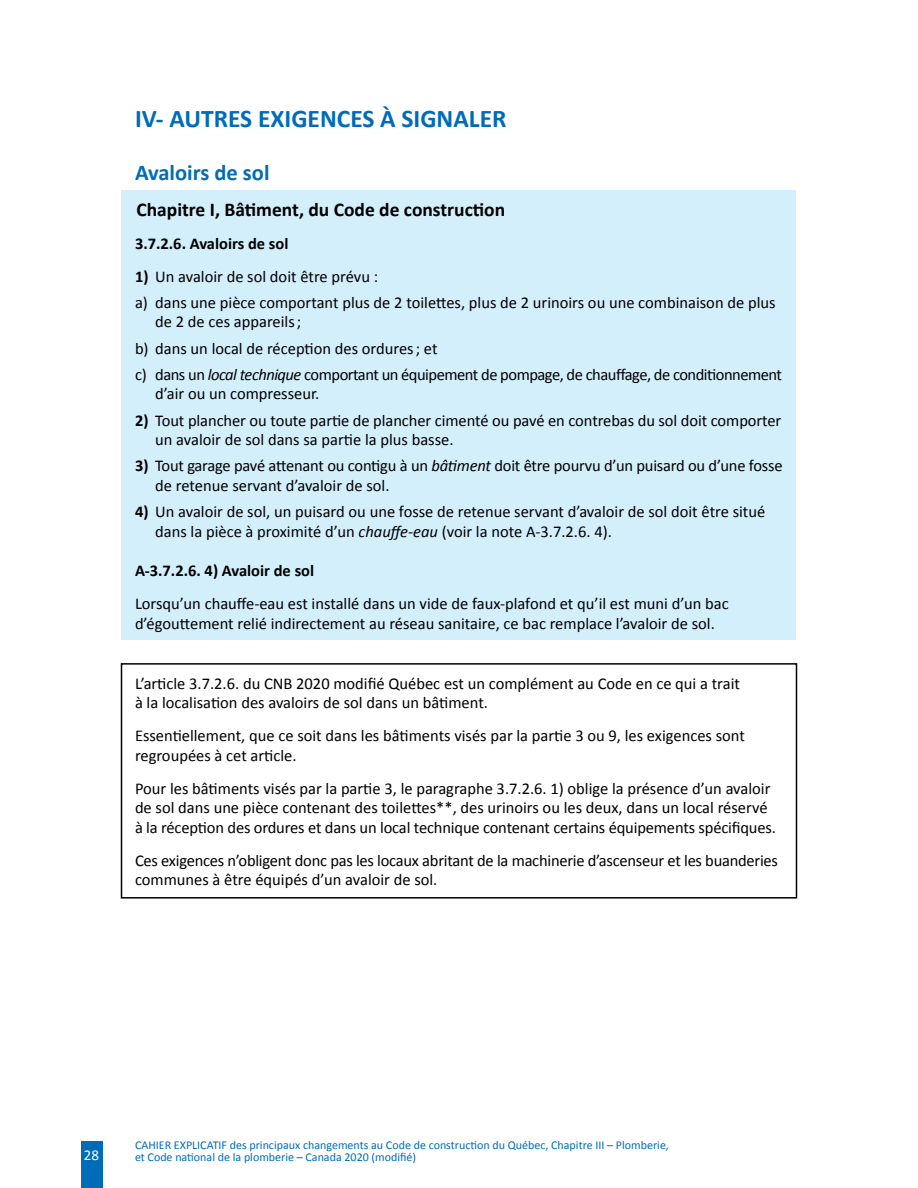
<style>
.page{position:relative;width:918px;height:1188px;background:#fff}
.page>*{position:absolute;margin:0;border:0;box-sizing:border-box;transform-origin:0 0}
.t1{font:700 25.5px "Calibri";color:#006cb7}
.t2{font:700 22.5px "Calibri";color:#006cb7}
.t3{font:700 19.5px "Calibri";color:#000}
.t4{font:16.5px/19.5px "Calibri";color:#000}
.t5{font:16.5px/26.2px "Calibri";letter-spacing:-.03em;color:#000}
.t6{font:700 16.5px "Calibri";color:#000}
.t7{font:15px "Calibri";color:#fff}
.t8{font:12px/12px "Calibri";color:#006cb7}
.s1{font-weight:700}
.s2{font-style:italic}
</style>
<div class="page">
<div style="left:81px;top:1141px;width:21px;height:47px;background:#006cb7"></div>
<div style="left:122px;top:190px;width:674px;height:449px;background:#d4effc"></div>
<div style="left:121px;top:663px;width:676px;height:236px;border:2px solid #000"></div>
<h1 class="t1" style="left:135px;top:102px;width:373px">IV- AUTRES EXIGENCES À SIGNALER</h1>
<h2 class="t2" style="left:135px;top:158px;width:136px">Avaloirs de sol</h2>
<p class="t3" style="left:136px;top:197px;width:370px">Chapitre I, Bâtiment, du Code de construction</p>
<p class="t6" style="left:135px;top:233px;width:155px">3.7.2.6. Avaloirs de sol</p>
<p class="t4" style="left:135px;top:263px;width:642px;line-height:26.2px"><span class="s1">1)</span> Un avaloir de sol doit être prévu :<br>a) dans une pièce comportant plus de 2 toilettes, plus de 2 urinoirs ou une combinaison de plus</p>
<p class="t5" style="left:135px;top:309px;width:649px;text-indent:20px">de 2 de ces appareils ;<br>b) dans un local de réception des ordures ; et<br>c) dans un <span class="s2">local technique</span> comportant un équipement de pompage, de chauffage, de conditionnement</p>
<p class="t4" style="left:155px;top:384px;width:166px">d’air ou un compresseur.</p>
<p class="t4" style="left:155px;top:410px;width:628px;text-indent:-20px"><span class="s1">2)</span> Tout plancher ou toute partie de plancher cimenté ou pavé en contrebas du sol doit comporter un avaloir de sol dans sa partie la plus basse.</p>
<p class="t4" style="left:155px;top:456px;width:629px;text-indent:-20px"><span class="s1">3)</span> Tout garage pavé attenant ou contigu à un <span class="s2">bâtiment</span> doit être pourvu d’un puisard ou d’une fosse de retenue servant d’avaloir de sol.</p>
<p class="t4" style="left:155px;top:502px;width:612px;text-indent:-20px"><span class="s1">4)</span> Un avaloir de sol, un puisard ou une fosse de retenue servant d’avaloir de sol doit être situé dans la pièce à proximité d’un <span class="s2">chauffe-eau</span> (voir la note A‑3.7.2.6. 4).</p>
<p class="t6" style="left:135px;top:560px;width:181px">A‑3.7.2.6. 4) Avaloir de sol</p>
<p class="t4" style="left:135px;top:594px;width:595px">Lorsqu’un chauffe-eau est installé dans un vide de faux-plafond et qu’il est muni d’un bac d’égouttement relié indirectement au réseau sanitaire, ce bac remplace l’avaloir de sol.</p>
<p class="t4" style="left:135px;top:674px;width:606px">L’article 3.7.2.6. du CNB 2020 modifié Québec est un complément au Code en ce qui a trait à la localisation des avaloirs de sol dans un bâtiment.</p>
<p class="t4" style="left:135px;top:726px;width:611px">Essentiellement, que ce soit dans les bâtiments visés par la partie 3 ou 9, les exigences sont regroupées à cet article.</p>
<p class="t4" style="left:135px;top:779px;width:642px">Pour les bâtiments visés par la partie 3, le paragraphe 3.7.2.6. 1) oblige la présence d’un avaloir de sol dans une pièce contenant des toilettes**, des urinoirs ou les deux, dans un local réservé à la réception des ordures et dans un local technique contenant certains équipements spécifiques.</p>
<p class="t4" style="left:135px;top:851px;width:645px">Ces exigences n’obligent donc pas les locaux abritant de la machinerie d’ascenseur et les buanderies communes à être équipés d’un avaloir de sol.</p>
<p class="t7" style="left:84px;top:1146px;width:17px">28</p>
<p class="t8" style="left:135px;top:1139px;width:535px">CAHIER EXPLICATIF des principaux changements au Code de construction du Québec, Chapitre III – Plomberie, et Code national de la plomberie – Canada 2020 (modifié)</p>
</div>
